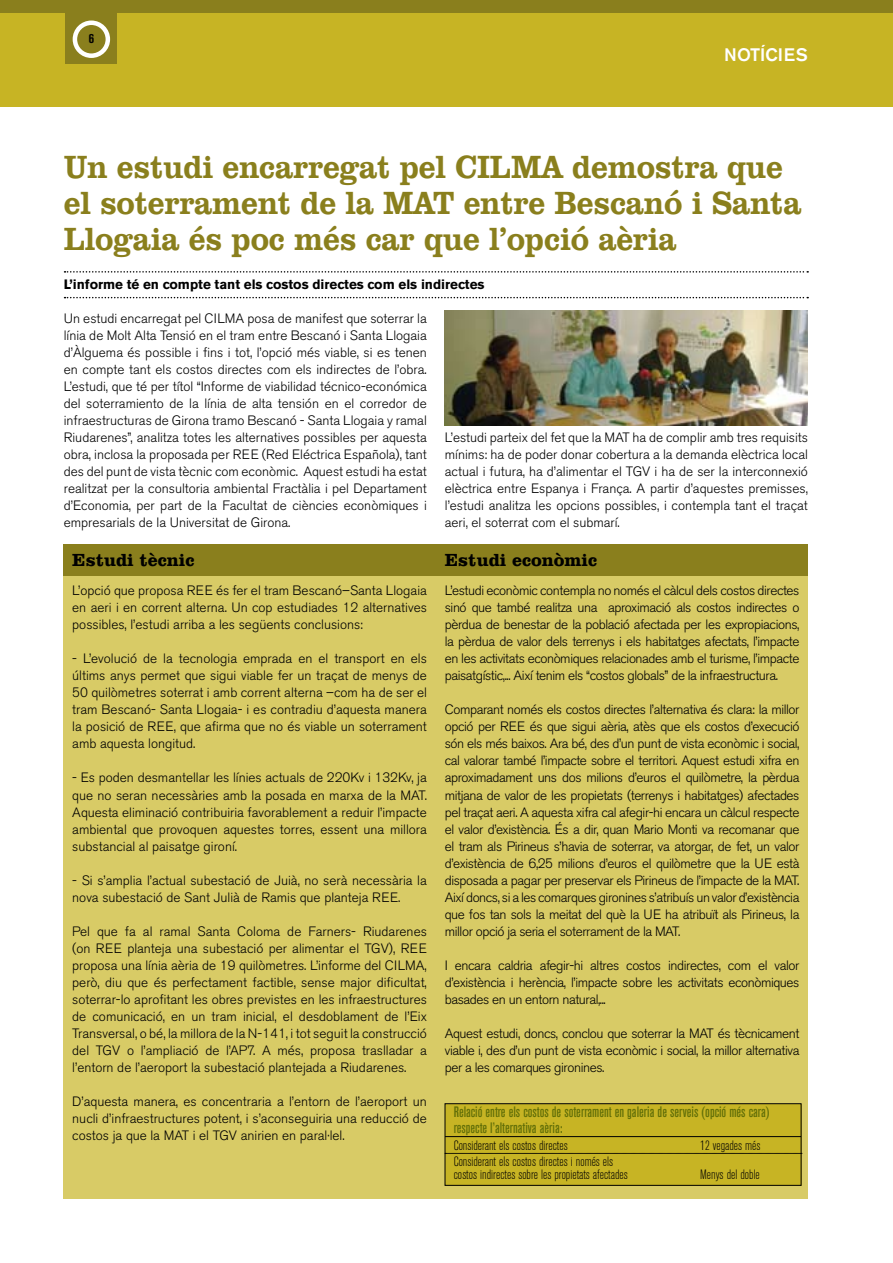
<style>
.page{position:relative;width:893px;height:1263px;background:#fff}
.page>*{position:absolute;margin:0;border:0;box-sizing:border-box;transform-origin:0 0}
.t1{font:800 33px/36px "Clarendon BT";letter-spacing:-.01em;color:#8a7f1d;scale:.94 1}
.t2{font:700 18px "Clarendon BT";color:#000}
.t3{font:500 18px "Akzidenz Grotesk BE";color:#fff}
.t4{font:500 condensed 15px/16.5px "Akzidenz Grotesk BE";color:#626f08}
.t5{font:300 13.5px/17px "Akzidenz Grotesk BE";color:#000;text-align:justify}
.t6{font:300 condensed 13.5px/13.5px "Akzidenz Grotesk BE";color:#000}
.t7{font:700 13.5px "Akzidenz Grotesk BE";color:#000}
.t8{font:700 condensed 13.5px "Akzidenz Grotesk BE";color:#000}
</style>
<div class="page">
<div style="left:0;top:0;width:893px;height:106px;background:#c7b424"></div>
<div style="left:0;top:0;width:893px;height:13px;background:#8a7f1d"></div>
<div style="left:66px;top:0;width:51px;height:64px;background:#8a7f1d"></div>
<div style="left:73px;top:21px;width:37px;height:37px;border:4px solid #fff;border-radius:50%"></div>
<div style="left:64px;top:544px;width:744px;height:655px;background:#d8cb66"></div>
<svg style="left:65px;top:271px;width:743px;height:2px"></svg>
<svg style="left:65px;top:297px;width:743px;height:1px"></svg>
<img style="left:445px;top:310px;width:363px;height:115px">
<div style="left:445px;top:1104px;width:356px;height:81px;background:#c7b424"></div>
<div style="left:445px;top:1103px;width:356px;height:82px;border:1px solid #000"></div>
<hr style="left:445px;top:1136px;width:356px;height:1px;background:#000">
<svg style="left:445px;top:1153px;width:357px;height:1px"></svg>
<div style="left:64px;top:544px;width:744px;height:32px;background:#8a7f1d"></div>
<p class="t8" style="left:89px;top:31px;width:7px">6</p>
<h2 class="t3" style="left:724px;top:44px;width:85px">NOTÍCIES</h2>
<h1 class="t1" style="left:64px;top:148px;width:786px">Un estudi encarregat pel CILMA demostra que el soterrament de la MAT entre Bescanó i Santa<br>Llogaia és poc més car que l’opció aèria</h1>
<p class="t7" style="left:64px;top:277px;width:422px">L’informe té en compte tant els costos directes com els indirectes</p>
<p class="t5" style="left:64px;top:310px;width:365px">Un estudi encarregat pel CILMA posa de manifest que soterrar la línia de Molt Alta Tensió en el tram entre Bescanó i Santa Llogaia d’Àlguema és possible i fins i tot, l’opció més viable, si es tenen en compte tant els costos directes com els indirectes de l’obra.<br>L’estudi, que té per títol “Informe de viabilidad técnico-económica del soterramiento de la línia de alta tensión en el corredor de infraestructuras de Girona tramo Bescanó - Santa Llogaia y ramal Riudarenes”, analitza totes les alternatives possibles per aquesta obra, inclosa la proposada per REE (Red Eléctrica Española), tant des del punt de vista tècnic com econòmic. Aquest estudi ha estat realitzat per la consultoria ambiental Fractàlia i pel Departament d’Economia, per part de la Facultat de ciències econòmiques i empresarials de la Universitat de Girona.</p>
<h2 class="t2" style="left:72px;top:548px;width:124px">Estudi tècnic</h2>
<p class="t5" style="left:72px;top:582px;width:356px">L’opció que proposa REE és fer el tram Bescanó–Santa Llogaia en aeri i en corrent alterna. Un cop estudiades 12 alternatives possibles, l’estudi arriba a les següents conclusions:</p>
<p class="t5" style="left:72px;top:650px;width:356px">- L’evolució de la tecnologia emprada en el transport en els últims anys permet que sigui viable fer un traçat de menys de 50 quilòmetres soterrat i amb corrent alterna –com ha de ser el tram Bescanó- Santa Llogaia- i es contradiu d’aquesta manera la posició de REE, que afirma que no és viable un soterrament amb aquesta longitud.</p>
<p class="t5" style="left:72px;top:770px;width:356px">- Es poden desmantellar les línies actuals de 220Kv i 132Kv, ja que no seran necessàries amb la posada en marxa de la MAT.<br>Aquesta eliminació contribuiria favorablement a reduir l’impacte ambiental que provoquen aquestes torres, essent una millora substancial al paisatge gironí.</p>
<p class="t5" style="left:72px;top:872px;width:356px">- Si s’amplia l’actual subestació de Juià, no serà necessària la nova subestació de Sant Julià de Ramis que planteja REE.</p>
<p class="t5" style="left:72px;top:923px;width:356px">Pel que fa al ramal Santa Coloma de Farners- Riudarenes (on REE planteja una subestació per alimentar el TGV), REE proposa una línia aèria de 19 quilòmetres. L’informe del CILMA, però, diu que és perfectament factible, sense major dificultat, soterrar-lo aprofitant les obres previstes en les infraestructures de comunicació, en un tram inicial, el desdoblament de l’Eix Transversal, o bé, la millora de la N-141, i tot seguit la construcció del TGV o l’ampliació de l’AP7. A més, proposa traslladar a l’entorn de l’aeroport la subestació plantejada a Riudarenes.</p>
<p class="t5" style="left:72px;top:1093px;width:356px">D’aquesta manera, es concentraria a l’entorn de l’aeroport un nucli d’infraestructures potent, i s’aconseguiria una reducció de costos ja que la MAT i el TGV anirien en paral·lel.</p>
<p class="t5" style="left:445px;top:429px;width:365px">L’estudi parteix del fet que la MAT ha de complir amb tres requisits mínims: ha de poder donar cobertura a la demanda elèctrica local actual i futura, ha d’alimentar el TGV i ha de ser la interconnexió elèctrica entre Espanya i França. A partir d’aquestes premisses, l’estudi analitza les opcions possibles, i contempla tant el traçat aeri, el soterrat com el submarí.</p>
<h2 class="t2" style="left:445px;top:548px;width:154px">Estudi econòmic</h2>
<p class="t5" style="left:445px;top:582px;width:356px">L’estudi econòmic contempla no només el càlcul dels costos directes sinó que també realitza una aproximació als costos indirectes o pèrdua de benestar de la població afectada per les expropiacions, la pèrdua de valor dels terrenys i els habitatges afectats, l’impacte en les activitats econòmiques relacionades amb el turisme, l’impacte paisatgístic,... Així tenim els “costos globals” de la infraestructura.</p>
<p class="t5" style="left:445px;top:701px;width:356px">Comparant només els costos directes l’alternativa és clara: la millor opció per REE és que sigui aèria, atès que els costos d’execució són els més baixos. Ara bé, des d’un punt de vista econòmic i social, cal valorar també l’impacte sobre el territori. Aquest estudi xifra en aproximadament uns dos milions d’euros el quilòmetre, la pèrdua mitjana de valor de les propietats (terrenys i habitatges) afectades pel traçat aeri. A aquesta xifra cal afegir-hi encara un càlcul respecte el valor d’existència. És a dir, quan Mario Monti va recomanar que el tram als Pirineus s’havia de soterrar, va atorgar, de fet, un valor d’existència de 6,25 milions d’euros el quilòmetre que la UE està disposada a pagar per preservar els Pirineus de l’impacte de la MAT.<br>Així doncs, si a les comarques gironines s’atribuís un valor d’existència que fos tan sols la meitat del què la UE ha atribuït als Pirineus, la millor opció ja seria el soterrament de la MAT.</p>
<p class="t5" style="left:445px;top:957px;width:356px">I encara caldria afegir-hi altres costos indirectes, com el valor d’existència i herència, l’impacte sobre les activitats econòmiques basades en un entorn natural,...</p>
<p class="t5" style="left:445px;top:1025px;width:356px">Aquest estudi, doncs, conclou que soterrar la MAT és tècnicament viable i, des d’un punt de vista econòmic i social, la millor alternativa per a les comarques gironines.</p>
<p class="t4" style="left:454px;top:1103px;width:317px">Relació entre els costos de soterrament en galeria de serveis (opció més cara) respecte l’alternativa aèria:</p>
<p class="t6" style="left:454px;top:1139px;width:115px">Considerant els costos directes</p>
<p class="t6" style="left:700px;top:1139px;width:62px">12 vegades més</p>
<p class="t6" style="left:454px;top:1155px;width:176px">Considerant els costos directes i només els costos indirectes sobre les propietats afectades</p>
<p class="t6" style="left:700px;top:1168px;width:61px">Menys del doble</p>
</div>
